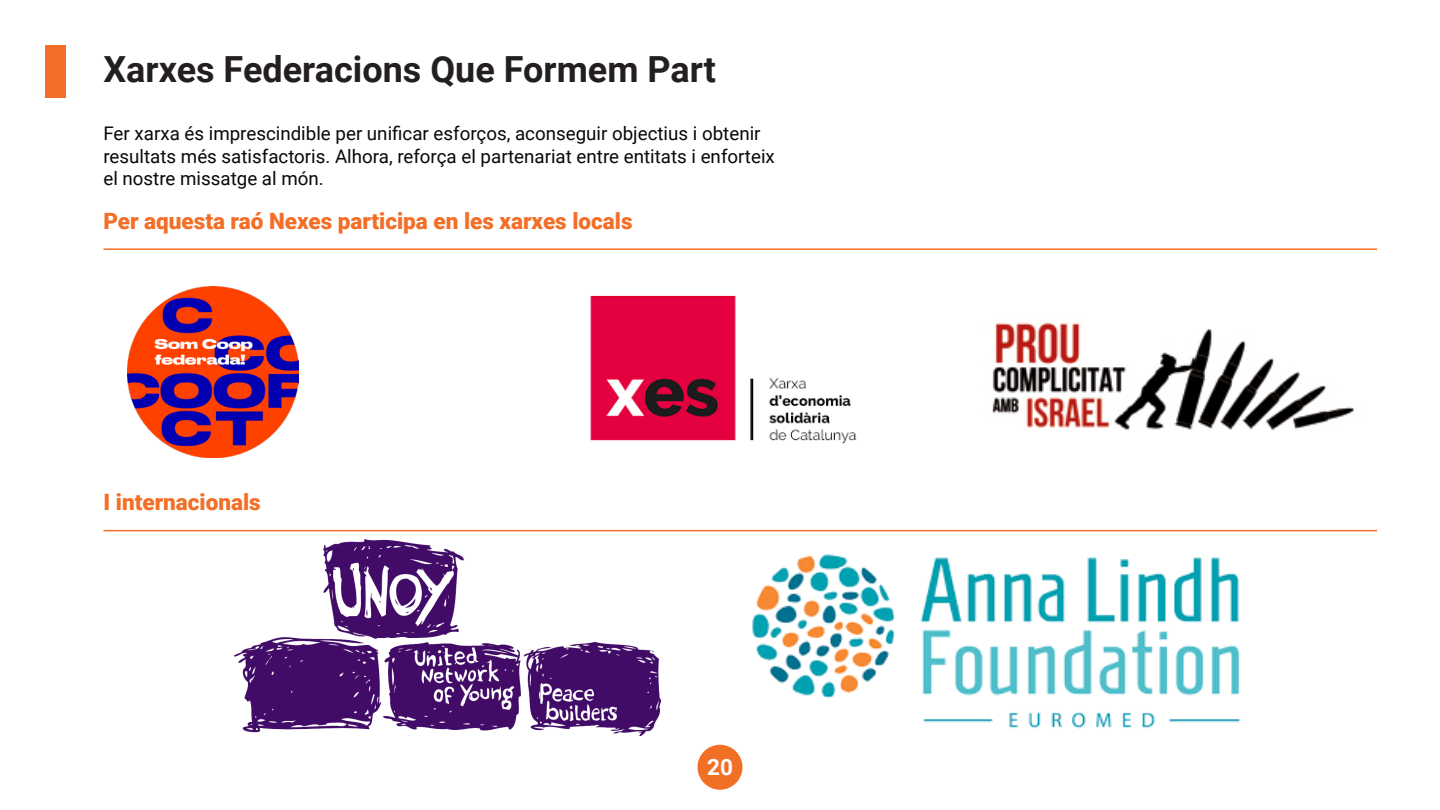
<style>
.page{position:relative;width:1440px;height:810px;background:#fff}
.page>*{position:absolute;margin:0;border:0;box-sizing:border-box;transform-origin:0 0}
.t1{font:700 36px "Roboto";color:#231f20}
.t2{font:900 22.5px "Roboto";color:#f36e27}
.t3{font:700 22.5px "Roboto";color:#fff}
.t4{font:18.75px/22.5px "Roboto";color:#09080c}
</style>
<div class="page">
<div style="left:698px;top:745px;width:44px;height:45px;background:#f27026;border-radius:50%"></div>
<div style="left:45px;top:45px;width:21px;height:53px;background:#f36e27"></div>
<img style="left:234px;top:539px;width:426px;height:197px">
<img style="left:752px;top:554px;width:489px;height:175px">
<img style="left:590px;top:295px;width:267px;height:148px">
<img style="left:992px;top:322px;width:362px;height:109px">
<img style="left:128px;top:286px;width:170px;height:172px">
<hr style="left:103px;top:248px;width:1274px;height:2px;background:#f36e27">
<hr style="left:103px;top:530px;width:1274px;height:1px;background:#f36e27">
<p class="t1" style="left:103px;top:44px;width:614px">Xarxes Federacions Que Formem Part</p>
<p class="t4" style="left:103px;top:122px;width:673px">Fer xarxa és imprescindible per unificar esforços, aconseguir objectius i obtenir resultats més satisfactoris. Alhora, reforça el partenariat entre entitats i enforteix el nostre missatge al món.</p>
<p class="t2" style="left:103px;top:205px;width:531px">Per aquesta raó Nexes participa en les xarxes locals</p>
<p class="t2" style="left:103px;top:486px;width:159px">I internacionals</p>
<p class="t3" style="left:707px;top:752px;width:27px">20</p>
</div>
